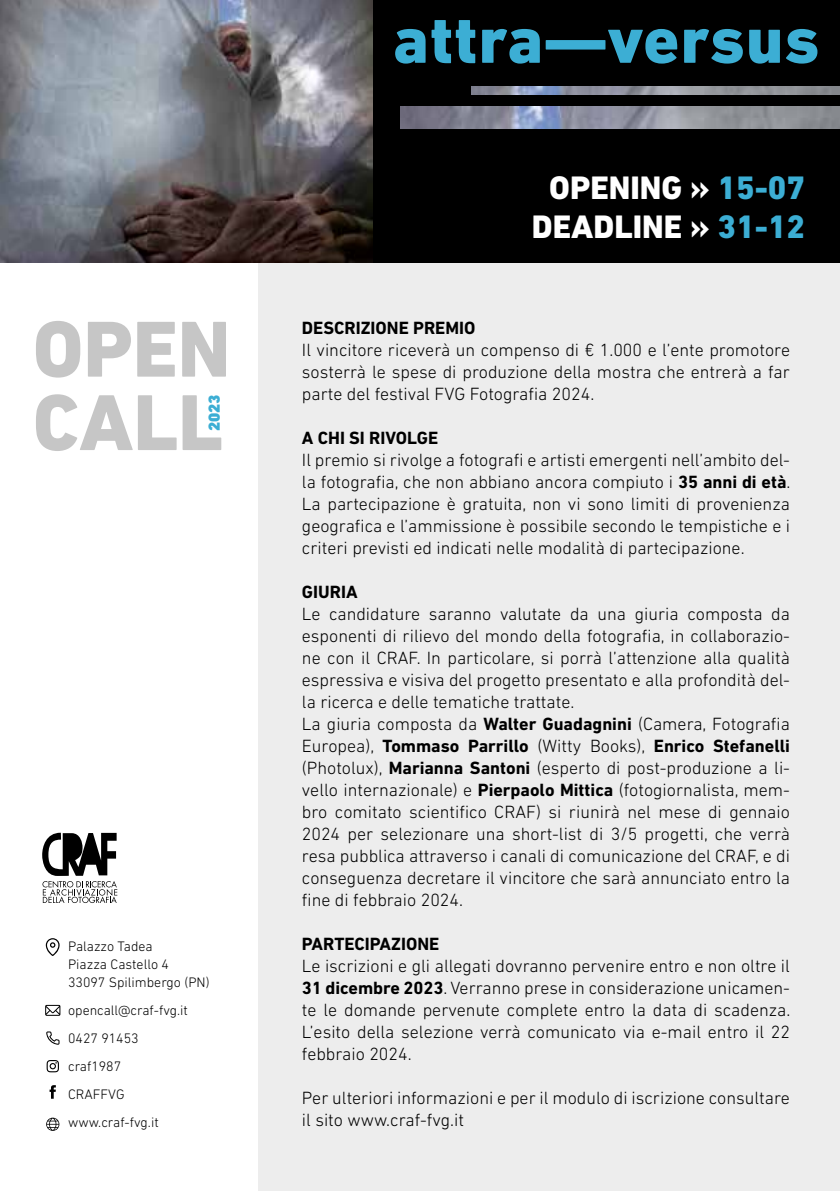
<style>
.page{position:relative;width:840px;height:1191px;background:#fff}
.page>*{position:absolute;margin:0;border:0;box-sizing:border-box;transform-origin:0 0}
.t1{font:800 80.6px/73.4px "DIN Next LT Pro";color:#c6c6c6}
.t2{font:800 67.8px "DIN Next LT Pro";letter-spacing:.015em;color:#3caed4}
.t3{font:800 33px/39px "DIN Next LT Pro";color:#fff;text-align:center}
.t4{font:300 18px/22px "DIN Next LT Pro";color:#000;text-align:justify}
.t5{font:700 18px "DIN Next LT Pro";color:#000}
.t6{font:900 16.2px "DIN Next LT Pro";color:#3caed4}
.t7{font:300 14px/28px "DIN Next LT Pro";color:#000}
.s1{color:#3caed4}
.s2{font-weight:700}
</style>
<div class="page">
<div style="left:259px;top:258px;width:580px;height:933px;background:#ededed"></div>
<div style="left:295px;top:0;width:544px;height:262px;background:#000"></div>
<img style="left:0;top:0;width:373px;height:262px">
<img style="left:400px;top:107px;width:439px;height:21px">
<img style="left:471px;top:86px;width:368px;height:9px">
<svg style="left:42px;top:832px;width:75px;height:71px"></svg>
<svg style="left:47px;top:1060px;width:12px;height:12px"></svg>
<svg style="left:50px;top:1085px;width:6px;height:13px"></svg>
<svg style="left:45px;top:1005px;width:15px;height:10px"></svg>
<svg style="left:46px;top:938px;width:14px;height:18px"></svg>
<svg style="left:46px;top:1031px;width:13px;height:13px"></svg>
<svg style="left:46px;top:1117px;width:13px;height:13px"></svg>
<h1 class="t1" style="left:33px;top:312px;width:199px">OPEN<br>CALL</h1>
<p class="t6" style="left:204px;top:431px;width:38px;rotate:-90deg">2023</p>
<p class="t7" style="left:68px;top:937px;width:143px;line-height:18px">Palazzo Tadea<br>Piazza Castello 4<br>33097 Spilimbergo (PN)</p>
<p class="t7" style="left:68px;top:996px;width:121px">opencall@craf-fvg.it<br>0427 91453 craf1987<br>CRAFFVG www.craf-fvg.it</p>
<h2 class="t2" style="left:392px;top:0;width:428px">attra—versus</h2>
<h3 class="t3" style="left:531px;top:169px;width:274px">OPENING » <span class="s1">15-07<br></span>DEADLINE » <span class="s1">31-12</span></h3>
<p class="t5" style="left:302px;top:317px;width:175px">DESCRIZIONE PREMIO</p>
<p class="t4" style="left:302px;top:339px;width:489px">Il vincitore riceverà un compenso di € 1.000 e l’ente promotore sosterrà le spese di produzione della mostra che entrerà a far parte del festival FVG Fotografia 2024.</p>
<p class="t5" style="left:302px;top:427px;width:138px">A CHI SI RIVOLGE</p>
<p class="t4" style="left:302px;top:449px;width:490px">Il premio si rivolge a fotografi e artisti emergenti nell’ambito del&shy;la fotografia, che non abbiano ancora compiuto i <span class="s2">35 anni di età</span>.<br>La partecipazione è gratuita, non vi sono limiti di provenienza geografica e l’ammissione è possibile secondo le tempistiche e i criteri previsti ed indicati nelle modalità di partecipazione.</p>
<p class="t5" style="left:302px;top:581px;width:57px">GIURIA</p>
<p class="t4" style="left:302px;top:603px;width:489px;text-align:left">Le candidature saranno valutate da una giuria composta da esponenti di rilievo del mondo della fotografia, in collaborazio&shy;ne con il CRAF. In particolare, si porrà l’attenzione alla qualità espressiva e visiva del progetto presentato e alla profondità del&shy;la ricerca e delle tematiche trattate.<br>La giuria composta da <span class="s2">Walter Guadagnini</span> (Camera, Fotografia Europea), <span class="s2">Tommaso Parrillo</span> (Witty Books), <span class="s2">Enrico Stefanelli </span>(Photolux), <span class="s2">Marianna Santoni</span> (esperto di post-produzione a li&shy;vello internazionale) e <span class="s2">Pierpaolo Mittica</span> (fotogiornalista, mem&shy;bro comitato scientifico CRAF) si riunirà nel mese di gennaio 2024 per selezionare una short-list di 3/5 progetti, che verrà resa pubblica attraverso i canali di comunicazione del CRAF, e di conseguenza decretare il vincitore che sarà annunciato entro la fine di febbraio 2024.</p>
<p class="t5" style="left:302px;top:933px;width:139px">PARTECIPAZIONE</p>
<p class="t4" style="left:302px;top:955px;width:489px">Le iscrizioni e gli allegati dovranno pervenire entro e non oltre il <span class="s2">31 dicembre 2023</span>. Verranno prese in considerazione unicamen&shy;te le domande pervenute complete entro la data di scadenza.<br>L’esito della selezione verrà comunicato via e-mail entro il 22 febbraio 2024.</p>
<p class="t4" style="left:302px;top:1087px;width:489px">Per ulteriori informazioni e per il modulo di iscrizione consultare il sito www.craf-fvg.it</p>
</div>
